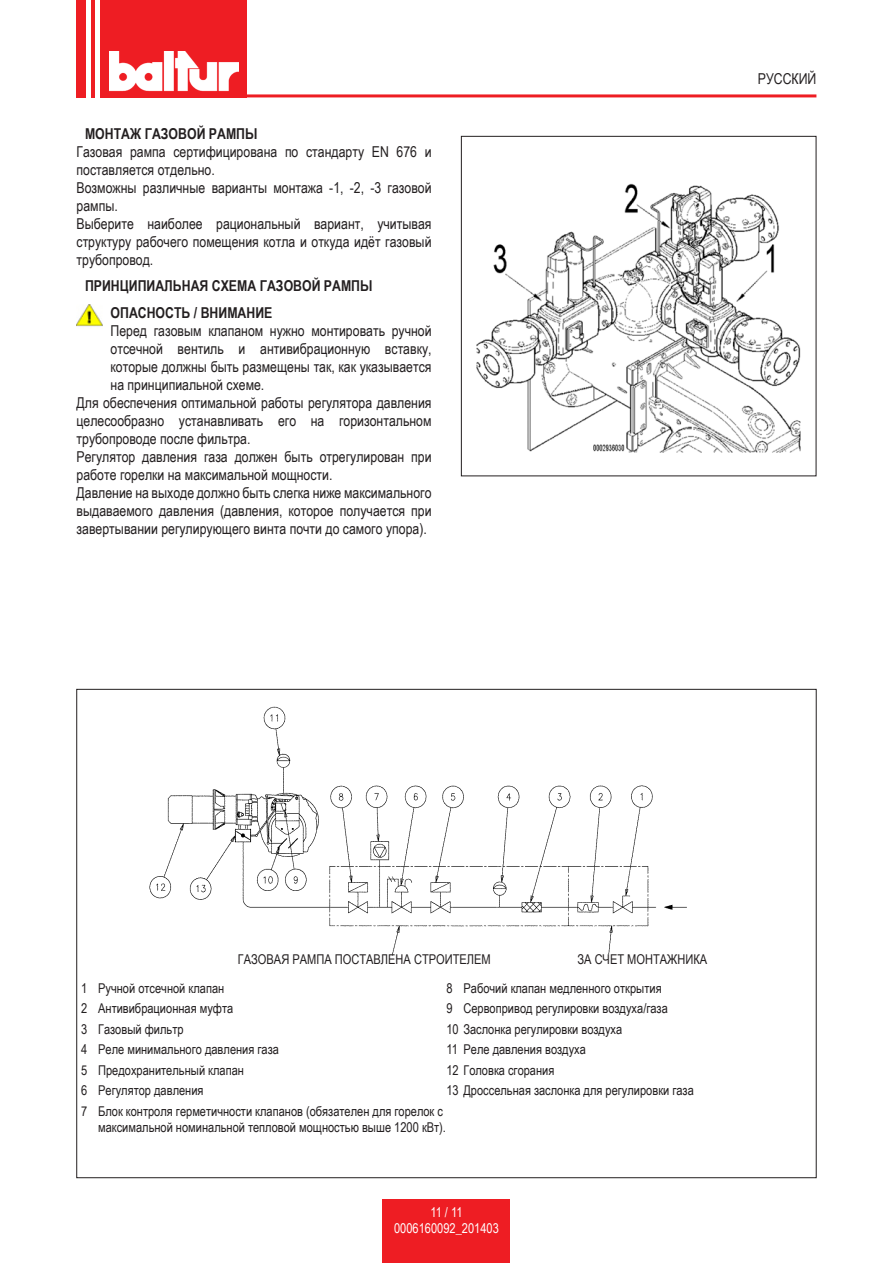
<style>
.page{position:relative;width:893px;height:1263px;background:#fff}
.page>*{position:absolute;margin:0;border:0;box-sizing:border-box;transform-origin:0 0}
.cella_layout{font:15px/18px "Arial Narrow";color:#231f20}
.cella_layout-2{font:700 15px/26.7px "Arial Narrow";color:#231f20}
.cella_layout-3{font:13.5px/20.4px "Arial Narrow";color:#231f20}
.t1{font:13.5px/16.2px "Arial Narrow";color:#fff;text-align:center}
.s1{font-weight:700}
</style>
<div class="page">
<img style="left:77px;top:304px;width:25px;height:23px">
<div style="left:461px;top:136px;width:355px;height:340px;border:1px solid #231f20"></div>
<img style="left:476px;top:183px;width:325px;height:270px">
<img style="left:149px;top:706px;width:538px;height:250px">
<div style="left:77px;top:0;width:170px;height:97px;background:#ee1d23"></div>
<hr style="left:207px;top:94px;width:609px;height:3px;background:#ee1d23">
<hr style="left:86px;top:0;width:4px;height:98px;background:#fff">
<hr style="left:96px;top:0;width:4px;height:98px;background:#fff">
<div style="left:383px;top:1199px;width:127px;height:64px;background:#ee1d23"></div>
<img style="left:109px;top:51px;width:130px;height:41px">
<p class="cella_layout" style="left:77px;top:124px;width:357px;text-indent:9px"><span class="s1">МОНТАЖ ГАЗОВОЙ РАМПЫ<br></span>Газовая рампа сертифицирована по стандарту EN 676 и поставляется отдельно.<br>Возможны различные варианты монтажа -1, -2, -3 газовой рампы.<br>Выберите наиболее рациональный вариант, учитывая структуру рабочего помещения котла и откуда идёт газовый трубопровод.</p>
<p class="cella_layout-2" style="left:111px;top:272px;width:263px;text-indent:-26px">ПРИНЦИПИАЛЬНАЯ СХЕМА ГАЗОВОЙ РАМПЫ<br>ОПАСНОСТЬ / ВНИМАНИЕ</p>
<p class="cella_layout" style="left:111px;top:321px;width:323px">Перед газовым клапаном нужно монтировать ручной</p>
<p class="cella_layout" style="left:111px;top:339px;width:323px">отсечной вентиль и антивибрационную вставку,</p>
<p class="cella_layout" style="left:111px;top:357px;width:323px">которые должны быть размещены так, как указывается</p>
<p class="cella_layout" style="left:111px;top:375px;width:155px">на принципиальной схеме.</p>
<p class="cella_layout" style="left:77px;top:393px;width:357px">Для обеспечения оптимальной работы регулятора давления</p>
<p class="cella_layout" style="left:77px;top:411px;width:357px">целесообразно устанавливать его на горизонтальном</p>
<p class="cella_layout" style="left:77px;top:429px;width:176px">трубопроводе после фильтра.</p>
<p class="cella_layout" style="left:77px;top:447px;width:357px">Регулятор давления газа должен быть отрегулирован при</p>
<p class="cella_layout" style="left:77px;top:465px;width:257px">работе горелки на максимальной мощности.</p>
<p class="cella_layout" style="left:77px;top:483px;width:356px">Давление на выходе должно быть слегка ниже максимального</p>
<p class="cella_layout" style="left:77px;top:501px;width:357px">выдаваемого давления (давления, которое получается при</p>
<p class="cella_layout" style="left:77px;top:519px;width:352px">завертывании регулирующего винта почти до самого упора).</p>
<p class="cella_layout" style="left:758px;top:69px;width:60px">РУССКИЙ</p>
<p class="cella_layout-3" style="left:238px;top:948px;width:254px">ГАЗОВАЯ РАМПА ПOСТАВЛЕНА СТРОИТЕЛЕМ</p>
<p class="cella_layout-3" style="left:577px;top:948px;width:131px">ЗА СЧЕТ МОНТАЖНИКА</p>
<p class="cella_layout-3" style="left:81px;top:977px;width:363px">1 Ручной отсечной клапан<br>2 Антивибрационная муфта<br>3 Газовый фильтр<br>4 Реле минимального давления газа<br>5 Предохранительный клапан<br>6 Регулятор давления<br>7 Блок контроля герметичности клапанов (обязателен для горелок с</p>
<p class="cella_layout-3" style="left:98px;top:1116px;width:349px">максимальной номинальной тепловой мощностью выше 1200 кВт).</p>
<p class="cella_layout-3" style="left:446px;top:977px;width:249px">8 Рабочий клапан медленного открытия<br>9 Сервопривод регулировки воздуха/газа<br>10 Заслонка регулировки воздуха<br>11 Реле давления воздуха<br>12 Головка сгорания<br>13 Дроссельная заслонка для регулировки газа</p>
<p class="t1" style="left:394px;top:1204px;width:106px">11 / 11<br>0006160092_201403</p>
</div>
